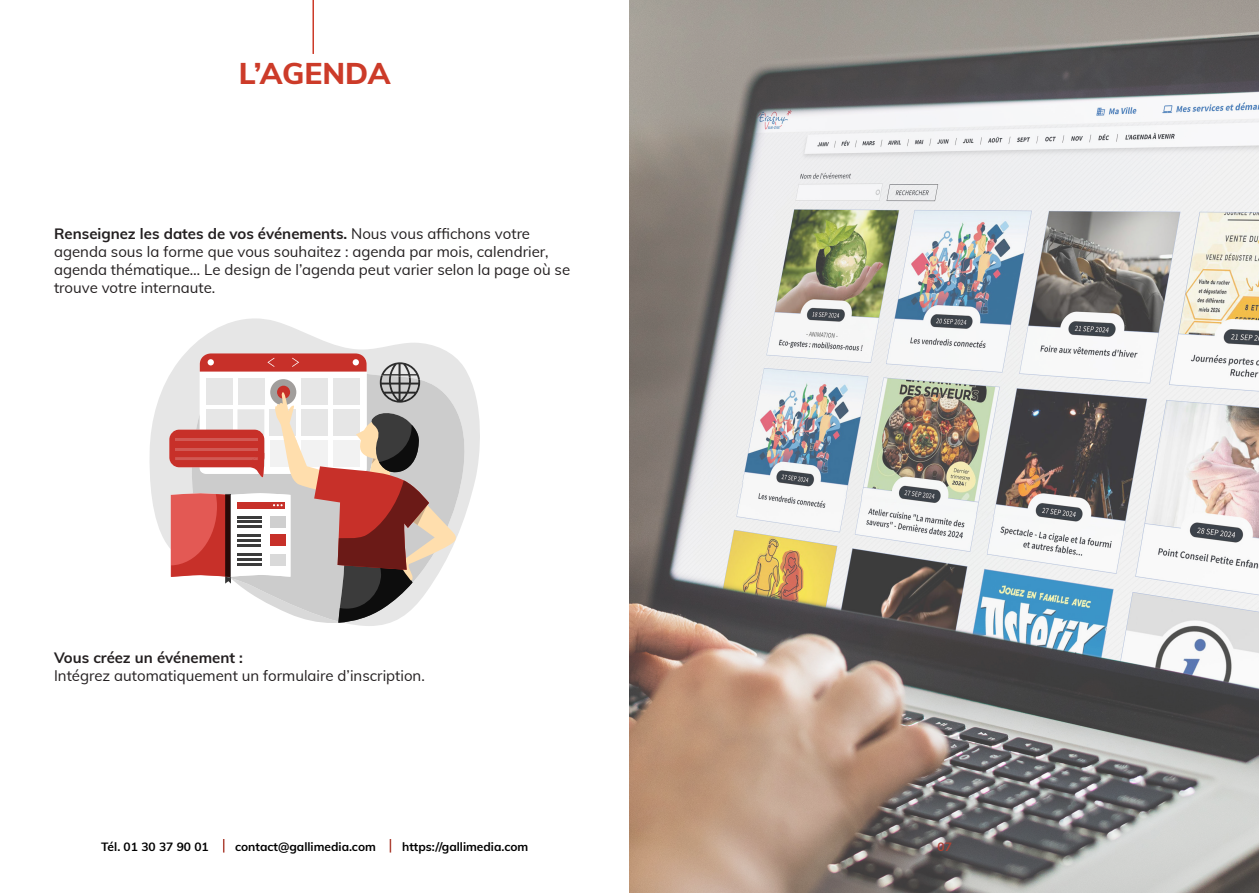
<style>
.page{position:relative;width:1259px;height:893px;background:#fff}
.page>*{position:absolute;margin:0;border:0;box-sizing:border-box;transform-origin:0 0}
.t1{font:800 30px "Muli";color:#cc3b29}
.t2{font:15px/18px "Muli";color:#231f20}
.t3{font:700 12px "Muli";color:#000}
.t4{font:700 12px "Muli";color:#ad4336}
.s1{font-weight:700}
</style>
<div class="page">
<img style="left:629px;top:0;width:630px;height:893px">
<svg style="left:223px;top:839px;width:1px;height:13px"></svg>
<svg style="left:390px;top:839px;width:1px;height:13px"></svg>
<hr style="left:312px;top:0;width:2px;height:54px;background:#cc3b29">
<svg style="left:149px;top:318px;width:331px;height:308px"></svg>
<svg style="left:456px;top:374px;width:9px;height:248px"></svg>
<svg style="left:171px;top:353px;width:285px;height:271px"></svg>
<p class="t1" style="left:239px;top:51px;width:153px">L’AGENDA</p>
<p class="t2" style="left:54px;top:224px;width:518px"><span class="s1">Renseignez les dates de vos événements.</span> Nous vous affichons votre agenda sous la forme que vous souhaitez : agenda par mois, calendrier, agenda thématique… Le design de l’agenda peut varier selon la page où se trouve votre internaute.</p>
<p class="t2" style="left:54px;top:647px;width:372px"><span class="s1">Vous créez un événement :<br></span>Intégrez automatiquement un formulaire d’inscription.</p>
<p class="t3" style="left:101px;top:838px;width:109px">Tél. 01 30 37 90 01</p>
<p class="t3" style="left:235px;top:838px;width:142px">contact@gallimedia.com</p>
<p class="t3" style="left:402px;top:838px;width:128px">https://gallimedia.com</p>
<p class="t4" style="left:937px;top:838px;width:16px">07</p>
</div>
